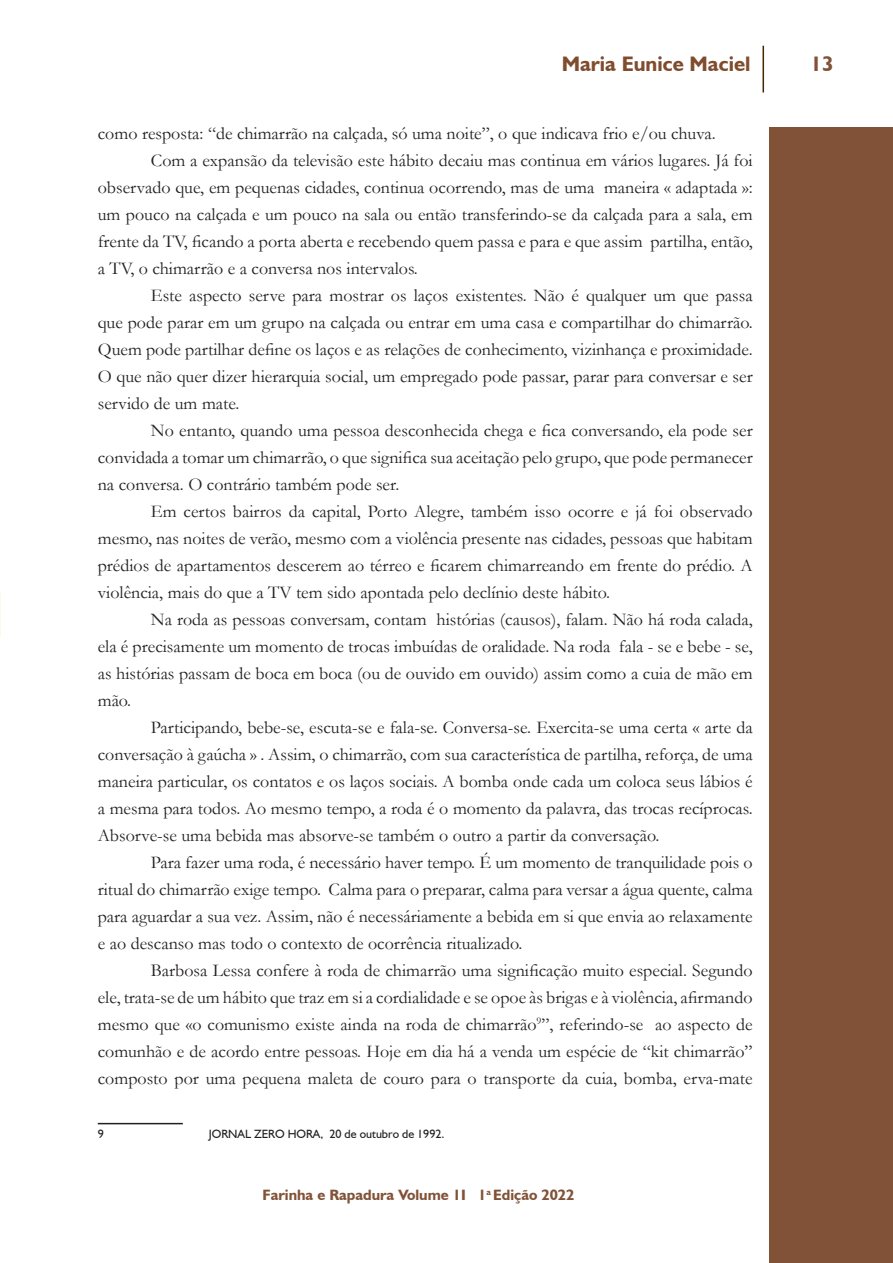
<style>
.page{position:relative;width:893px;height:1263px;background:#fff}
.page>*{position:absolute;margin:0;border:0;box-sizing:border-box;transform-origin:0 0}
.t1{font:700 21px "Humanist 521 BT";color:#7f4d2d}
.t2{font:700 21px "Humanist 521 BT";color:#815238}
.t3{font:18px/27px "Garamond";color:#231f20;text-align:justify}
.t4{font:700 15px "Humanist 521 BT";color:#815238}
.t5{font:12px "Humanist 521 BT";color:#231f20}
</style>
<div class="page">
<hr style="left:762px;top:46px;width:2px;height:46px;background:#472500">
<hr style="left:98px;top:1123px;width:85px;height:1px;background:#231f20">
<div style="left:770px;top:128px;width:123px;height:1135px;background:#815238"></div>
<p class="t1" style="left:562px;top:51px;width:190px">Maria Eunice Maciel</p>
<p class="t2" style="left:810px;top:51px;width:24px">13</p>
<p class="t3" style="left:98px;top:120px;width:619px">como resposta: “de chimarrão na calçada, só uma noite”, o que indicava frio e/ou chuva.</p>
<p class="t3" style="left:98px;top:147px;width:656px;text-indent:53px">Com a expansão da televisão este hábito decaiu mas continua em vários lugares. Já foi observado que, em pequenas cidades, continua ocorrendo, mas de uma maneira « adaptada »: um pouco na calçada e um pouco na sala ou então transferindo-se da calçada para a sala, em frente da TV, ficando a porta aberta e recebendo quem passa e para e que assim partilha, então, a TV, o chimarrão e a conversa nos intervalos.</p>
<p class="t3" style="left:98px;top:282px;width:656px;text-indent:53px">Este aspecto serve para mostrar os laços existentes. Não é qualquer um que passa que pode parar em um grupo na calçada ou entrar em uma casa e compartilhar do chimarrão.<br>Quem pode partilhar define os laços e as relações de conhecimento, vizinhança e proximidade.<br>O que não quer dizer hierarquia social, um empregado pode passar, parar para conversar e ser servido de um mate.</p>
<p class="t3" style="left:98px;top:417px;width:656px;text-indent:53px">No entanto, quando uma pessoa desconhecida chega e fica conversando, ela pode ser convidada a tomar um chimarrão, o que significa sua aceitação pelo grupo, que pode permanecer na conversa. O contrário também pode ser.</p>
<p class="t3" style="left:98px;top:498px;width:656px;text-indent:53px">Em certos bairros da capital, Porto Alegre, também isso ocorre e já foi observado mesmo, nas noites de verão, mesmo com a violência presente nas cidades, pessoas que habitam prédios de apartamentos descerem ao térreo e ficarem chimarreando em frente do prédio. A violência, mais do que a TV tem sido apontada pelo declínio deste hábito.</p>
<p class="t3" style="left:98px;top:606px;width:656px;text-indent:53px">Na roda as pessoas conversam, contam histórias (causos), falam. Não há roda calada, ela é precisamente um momento de trocas imbuídas de oralidade. Na roda fala - se e bebe - se, as histórias passam de boca em boca (ou de ouvido em ouvido) assim como a cuia de mão em mão.</p>
<p class="t3" style="left:98px;top:714px;width:656px;text-indent:53px">Participando, bebe-se, escuta-se e fala-se. Conversa-se. Exercita-se uma certa « arte da conversação à gaúcha » . Assim, o chimarrão, com sua característica de partilha, reforça, de uma maneira particular, os contatos e os laços sociais. A bomba onde cada um coloca seus lábios é a mesma para todos. Ao mesmo tempo, a roda é o momento da palavra, das trocas recíprocas.<br>Absorve-se uma bebida mas absorve-se também o outro a partir da conversação.</p>
<p class="t3" style="left:98px;top:849px;width:656px;text-indent:53px">Para fazer uma roda, é necessário haver tempo. É um momento de tranquilidade pois o ritual do chimarrão exige tempo. Calma para o preparar, calma para versar a água quente, calma para aguardar a sua vez. Assim, não é necessáriamente a bebida em si que envia ao relaxamente e ao descanso mas todo o contexto de ocorrência ritualizado.</p>
<p class="t3" style="left:98px;top:957px;width:656px;text-indent:53px">Barbosa Lessa confere à roda de chimarrão uma significação muito especial. Segundo ele, trata-se de um hábito que traz em si a cordialidade e se opoe às brigas e à violência, afirmando mesmo que «o comunismo existe ainda na roda de chimarrão<sup>9</sup>”, referindo-se ao aspecto de comunhão e de acordo entre pessoas. Hoje em dia há a venda um espécie de “kit chimarrão” composto por uma pequena maleta de couro para o transporte da cuia, bomba, erva-mate</p>
<p class="t5" style="left:98px;top:1126px;width:8px">9</p>
<p class="t5" style="left:209px;top:1126px;width:237px">JORNAL ZERO HORA, 20 de outubro de 1992.</p>
<p class="t4" style="left:263px;top:1185px;width:313px">Farinha e Rapadura Volume 1I 1<sup>a</sup> Edição 2022</p>
</div>
